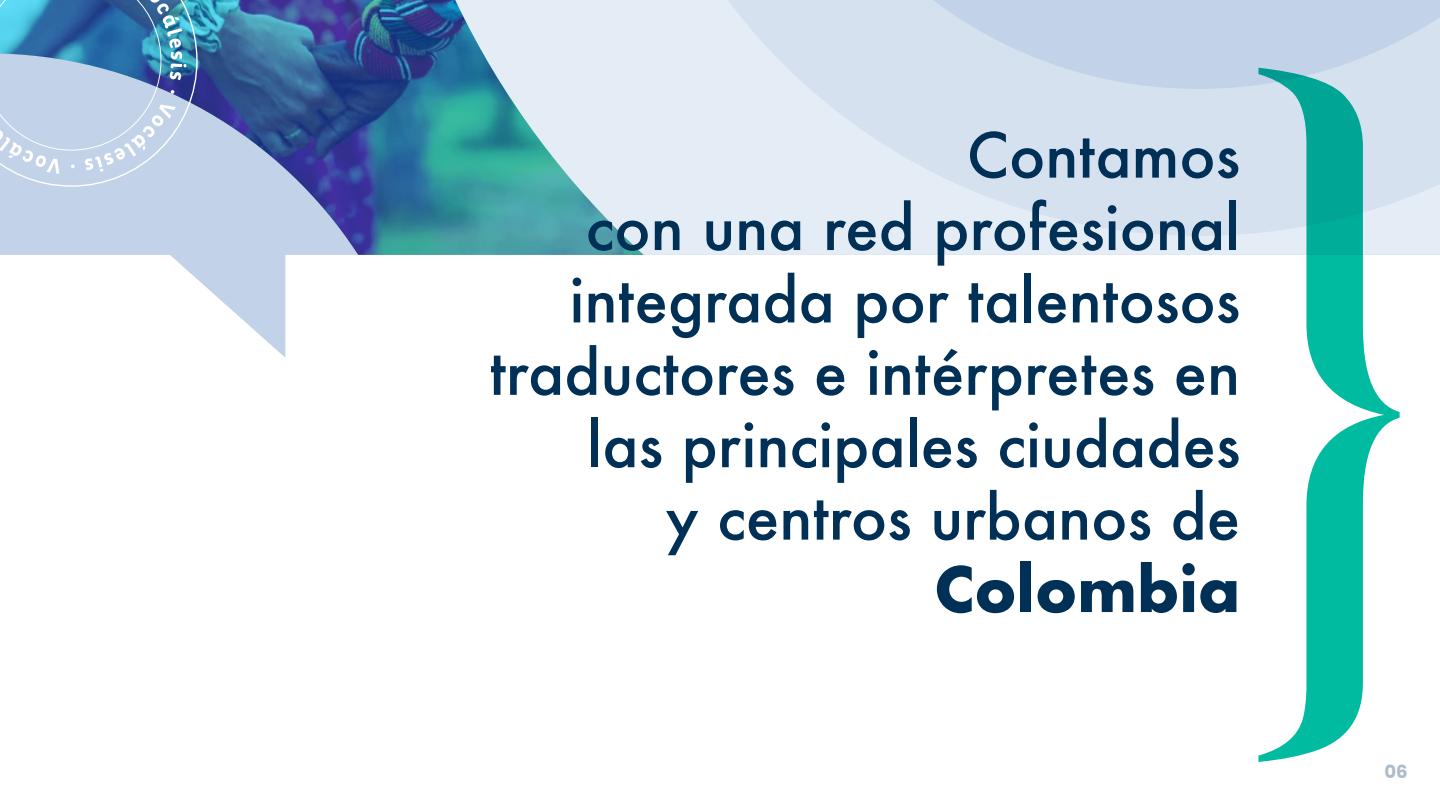
<style>
.page{position:relative;width:1440px;height:810px;background:#fff}
.page>*{position:absolute;margin:0;border:0;box-sizing:border-box;transform-origin:0 0}
.t1{font:500 60.3px/72.4px "Futura";color:#003056;text-align:right}
.t2{font:700 60.3px "Futura";color:#003056}
.t3{font:700 18px "Poppins";color:#aebbca}
</style>
<div class="page">
<div style="left:644px;top:236px;width:796px;height:19px;background:#e4ecf5"></div>
<svg style="left:644px;top:0;width:796px;height:236px;background:#dde6f2"></svg>
<svg style="left:757px;top:0;width:683px;height:89px;background:#cbd9eb"></svg>
<svg style="left:170px;top:255px;width:116px;height:102px"></svg>
<svg style="left:0;top:0;width:644px;height:255px;background:#78a0be"></svg>
<svg style="left:1259px;top:68px;width:141px;height:694px"></svg>
<svg style="left:0;top:0;width:198px;height:187px;background:#92b5d4"></svg>
<p class="t1" style="left:489px;top:118px;width:752px">Contamos<br>con una red profesional integrada por talentosos traductores e intérpretes en las principales ciudades<br>y centros urbanos de</p>
<p class="t2" style="left:934px;top:546px;width:307px">Colombia</p>
<p class="t3" style="left:1384px;top:762px;width:25px">06</p>
</div>
